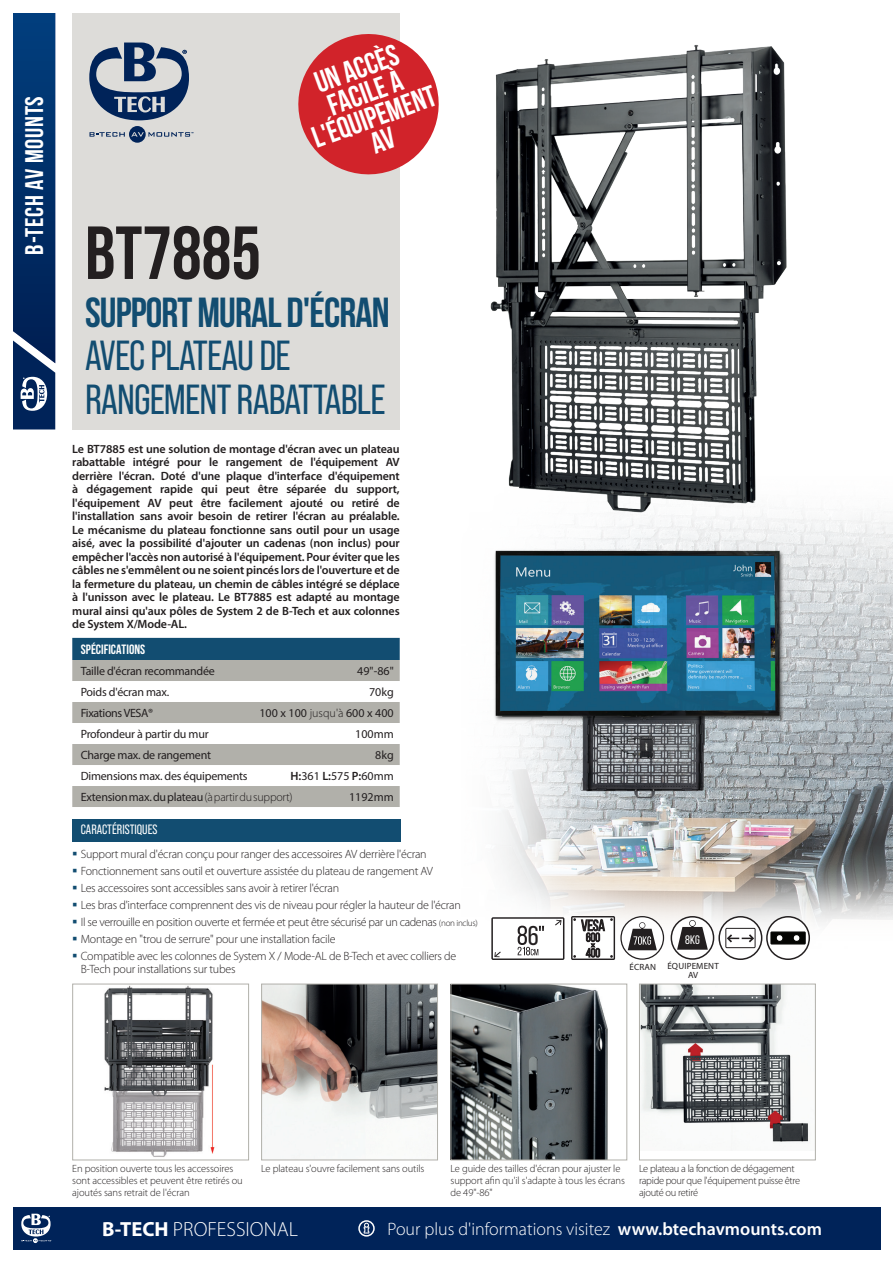
<style>
.page{position:relative;width:893px;height:1263px;background:#fff}
.page>*{position:absolute;margin:0;border:0;box-sizing:border-box;transform-origin:0 0}
.t1{font:700 75px "Bebas Neue";color:#231f20}
.t2{font:42px/43.5px "Bebas Neue Pro";letter-spacing:-.02em;color:#124d71}
.t3{font:700 42px "Bebas Neue";letter-spacing:-.02em;color:#124d71}
.t4{font:700 30px/25.5px "Bebas Neue";color:#fff;text-align:center}
.t5{font:27.15px "Bebas Neue";color:#231f20}
.t6{font:700 25.5px "Bebas Neue";letter-spacing:.03em;color:#fff}
.t7{font:300 20.55px "Myriad Pro";color:#fff}
.t8{font:300 18px "Myriad Pro";color:#fff}
.t9{font:13.5px "Bebas Neue Pro";color:#fff}
.t10{font:700 13.5px "Bebas Neue";color:#fff}
.t11{font:12.3px "Bebas Neue";color:#fff}
.t12{font:600 12px/13.5px "Myriad Pro";letter-spacing:-.01em;color:#231f20;text-align:justify}
.t13{font:300 12px/17px "Myriad Pro";letter-spacing:-.02em;color:#231f20}
.t14{font:12px/21px "Myriad Pro";letter-spacing:-.02em;color:#231f20}
.t15{font:12px "Myriad Pro";color:#231f20}
.t16{font:300 10.5px/12px "Myriad Pro";letter-spacing:-.01em;color:#231f20}
.t17{font:300 10.5px/12px "Myriad Pro";letter-spacing:-.03em;color:#231f20}
.t18{font:9px/9px "Myriad Pro";letter-spacing:.02em;color:#231f20;text-align:center}
.s1{font-weight:300}
.s2{font-weight:600}
.s3{font-size:9px}
.s4{font-weight:700}
</style>
<div class="page">
<div style="left:72px;top:6px;width:328px;height:423px;background:#dddcd9"></div>
<svg style="left:89px;top:43px;width:100px;height:77px"></svg>
<svg style="left:90px;top:126px;width:103px;height:17px"></svg>
<svg style="left:13px;top:13px;width:42px;height:416px;background:#0c376d"></svg>
<div style="left:0;top:0;width:893px;height:13px;background:#fff"></div>
<div style="left:13px;top:1208px;width:867px;height:42px;background:#002359"></div>
<svg style="left:21px;top:1214px;width:31px;height:29px"></svg>
<svg style="left:358px;top:1220px;width:17px;height:16px"></svg>
<img style="left:462px;top:514px;width:431px;height:480px">
<div style="left:451px;top:984px;width:176px;height:176px;background:#fff"></div>
<img style="left:452px;top:986px;width:156px;height:172px">
<div style="left:450px;top:984px;width:177px;height:176px;border:1px solid #b1b0aa"></div>
<img style="left:104px;top:986px;width:111px;height:171px">
<div style="left:72px;top:984px;width:177px;height:176px;border:1px solid #b1b0aa"></div>
<img style="left:641px;top:986px;width:173px;height:156px">
<div style="left:639px;top:984px;width:177px;height:176px;border:1px solid #b1b0aa"></div>
<img style="left:263px;top:986px;width:173px;height:172px">
<div style="left:261px;top:984px;width:177px;height:176px;border:1px solid #b1b0aa"></div>
<img style="left:478px;top:45px;width:326px;height:498px">
<div style="left:72px;top:638px;width:328px;height:22px;background:#124d71"></div>
<svg style="left:72px;top:660px;width:328px;height:147px;fill:#b1b0aa"></svg>
<div style="left:72px;top:819px;width:329px;height:23px;background:#124d71"></div>
<svg style="left:298px;top:34px;width:141px;height:141px"></svg>
<svg style="left:671px;top:916px;width:139px;height:44px"></svg>
<svg style="left:491px;top:917px;width:73px;height:43px"></svg>
<svg style="left:571px;top:916px;width:93px;height:44px"></svg>
<h3 class="t6" style="left:20px;top:255px;width:160px;rotate:-90deg">B-TECH AV MOUNTS</h3>
<h3 class="t4" style="left:291px;top:78px;width:131px;rotate:-20deg">UN ACCÈS<br>FACILE À<br>L'ÉQUIPEMENT<br>AV</h3>
<h1 class="t1" style="left:85px;top:212px;width:177px">BT7885</h1>
<h2 class="t3" style="left:85px;top:289px;width:306px">SUPPORT MURAL D'ÉCRAN</h2>
<h2 class="t2" style="left:85px;top:333px;width:302px">AVEC PLATEAU DE<br>RANGEMENT RABATTABLE</h2>
<p class="t12" style="left:72px;top:441px;width:329px">Le BT7885 est une solution de montage d'écran avec un plateau rabattable intégré pour le rangement de l'équipement AV derrière l'écran. Doté d'une plaque d'interface d'équipement à dégagement rapide qui peut être séparée du support, l'équipement AV peut être facilement ajouté ou retiré de l'installation sans avoir besoin de retirer l'écran au préalable.<br>Le mécanisme du plateau fonctionne sans outil pour un usage aisé, avec la possibilité d'ajouter un cadenas (non inclus) pour empêcher l'accès non autorisé à l'équipement. Pour éviter que les câbles ne s'emmêlent ou ne soient pincés lors de l'ouverture et de la fermeture du plateau, un chemin de câbles intégré se déplace à l'unisson avec le plateau. Le BT7885 est adapté au montage mural ainsi qu'aux pôles de System 2 de B-Tech et aux colonnes de System X/Mode-AL.</p>
<p class="t10" style="left:81px;top:642px;width:66px">SPÉCIFICATIONS</p>
<p class="t14" style="left:81px;top:660px;width:136px">Taille d'écran recommandée</p>
<p class="t14" style="left:357px;top:660px;width:38px">49"-86"</p>
<p class="t14" style="left:81px;top:681px;width:90px">Poids d'écran max.</p>
<p class="t14" style="left:369px;top:681px;width:26px">70kg</p>
<p class="t14" style="left:81px;top:702px;width:74px">Fixations VESA®</p>
<p class="t15" style="left:259px;top:705px;width:136px">100 x 100 <span class="s1">jusqu'à</span> 600 x 400</p>
<p class="t14" style="left:81px;top:723px;width:129px">Profondeur à partir du mur</p>
<p class="t14" style="left:355px;top:723px;width:40px">100mm</p>
<p class="t14" style="left:81px;top:744px;width:132px">Charge max. de rangement</p>
<p class="t14" style="left:375px;top:744px;width:20px">8kg</p>
<p class="t14" style="left:81px;top:765px;width:168px">Dimensions max. des équipements</p>
<p class="t14" style="left:81px;top:765px;width:314px;text-indent:210px"><span class="s2">H:</span>361 <span class="s2">L:</span>575 <span class="s2">P:</span>60mm<br>Extension max. du plateau <span class="s1">(à partir du support)</span></p>
<p class="t14" style="left:349px;top:786px;width:46px">1192mm</p>
<p class="t9" style="left:81px;top:822px;width:78px">CARACTÉRISTIQUES</p>
<p class="t13" style="left:81px;top:845px;width:399px">Support mural d'écran conçu pour ranger des accessoires AV derrière l'écran Fonctionnement sans outil et ouverture assistée du plateau de rangement AV<br>Les accessoires sont accessibles sans avoir à retirer l'écran<br>Les bras d'interface comprennent des vis de niveau pour régler la hauteur de l'écran<br>Il se verrouille en position ouverte et fermée et peut être sécurisé par un cadenas <span class="s3">(non inclus)<br></span>Montage en "trou de serrure" pour une installation facile<br>Compatible avec les colonnes de System X / Mode-AL de B-Tech et avec colliers de</p>
<p class="t13" style="left:81px;top:960px;width:156px">B-Tech pour installations sur tubes</p>
<h3 class="t5" style="left:528px;top:921px;width:12px">6</h3>
<p class="t11" style="left:685px;top:933px;width:16px">8kg</p>
<p class="t18" style="left:629px;top:962px;width:28px">ÉCRAN</p>
<p class="t18" style="left:667px;top:961px;width:53px">ÉQUIPEMENT<br>AV</p>
<p class="t16" style="left:72px;top:1162px;width:172px">En position ouverte tous les accessoires sont accessibles et peuvent être retirés ou ajoutés sans retrait de l'écran</p>
<p class="t17" style="left:639px;top:1162px;width:163px">Le plateau a la fonction de dégagement rapide pour que l'équipement puisse être ajouté ou retiré</p>
<p class="t16" style="left:261px;top:1162px;width:165px">Le plateau s'ouvre facilement sans outils</p>
<p class="t16" style="left:450px;top:1162px;width:176px">Le guide des tailles d'écran pour ajuster le support afin qu'il s'adapte à tous les écrans de 49"-86"</p>
<h3 class="t7" style="left:102px;top:1217px;width:197px"><span class="s4">B-TECH</span> PROFESSIONAL</h3>
<h3 class="t8" style="left:387px;top:1218px;width:436px">Pour plus d'informations visitez <span class="s2">www.btechavmounts.com</span></h3>
</div>
